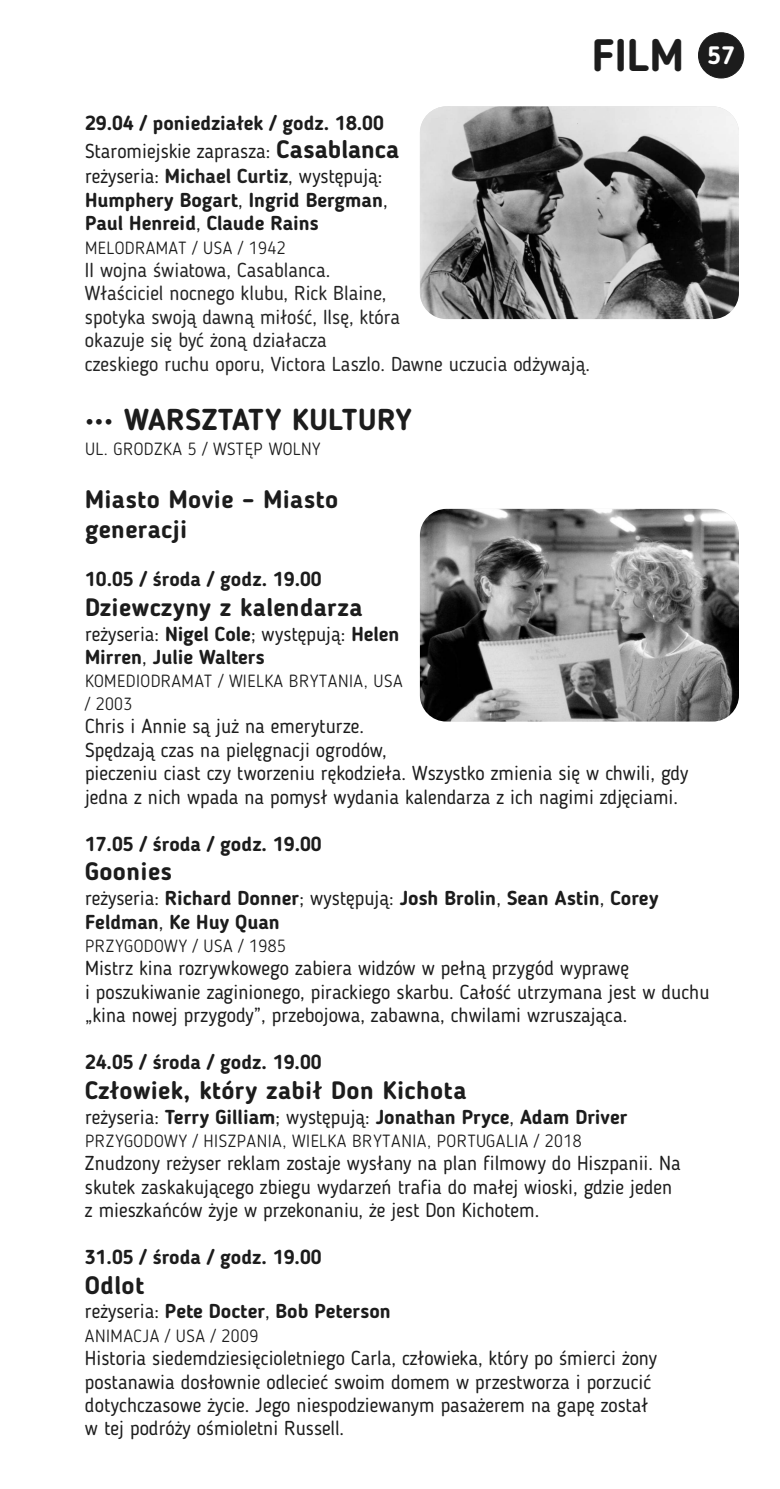
<style>
.page{position:relative;width:780px;height:1489px;background:#fff}
.page>*{position:absolute;margin:0;border:0;box-sizing:border-box;transform-origin:0 0}
.t1{font:700 45px "Blogger Sans";color:#1c1c1c}
.t2{font:700 30px "Blogger Sans";letter-spacing:.015em;color:#1c1c1c}
.t3{font:700 25px/29.5px "Blogger Sans";letter-spacing:.015em;color:#1c1c1c}
.t4{font:20px/23.5px "Blogger Sans";color:#1c1c1c}
.t5{font:700 20px/23.5px "Blogger Sans";color:#1c1c1c}
.t6{font:20px/23.5px "Blogger Sans";color:#242424}
.t7{font:300 17.5px/22.5px "Blogger Sans";letter-spacing:.03em;color:#1c1c1c}
.s1{font-weight:400}
.s2{font-size:25px}
.s3{color:#212121}
.s4{font-size:25px;color:#fff}
</style>
<div class="page">
<div style="left:698px;top:32px;width:46px;height:46px;background:#1c1c1c;border:1px solid #1c1c1c;border-radius:50%"></div>
<img style="left:420px;top:106px;width:319px;height:213px;border-radius:27px">
<img style="left:420px;top:509px;width:319px;height:212px;border-radius:27px">
<p class="t5" style="left:85px;top:111px;width:316px;line-height:28.2px">29.04 / poniedziałek / godz. 18.00<br><span class="s1">Staromiejskie zaprasza:</span> <span class="s2">Casablanca</span></p>
<p class="t5" style="left:85px;top:166px;width:304px"><span class="s1">reżyseria:</span> <span class="s3">Michael Curtiz</span><span class="s1">, występują:<br></span>Humphery Bogart<span class="s1">,</span> Ingrid Bergman<span class="s1">,<br></span>Paul Henreid<span class="s1">,</span> Claude Rains</p>
<p class="t7" style="left:85px;top:238px;width:202px">MELODRAMAT / USA / 1942</p>
<h1 class="t1" style="left:591px;top:37px;width:145px">FILM <span class="s4">57</span></h1>
<p class="t6" style="left:85px;top:260px;width:506px">II wojna światowa, Casablanca.<br>Właściciel nocnego klubu, Rick Blaine,<br>spotyka swoją dawną miłość, Ilsę, która<br>okazuje się być żoną działacza<br>czeskiego ruchu oporu, Victora Laszlo. Dawne uczucia odżywają.</p>
<h2 class="t2" style="left:85px;top:406px;width:328px">••• WARSZTATY KULTURY</h2>
<p class="t7" style="left:85px;top:439px;width:237px">UL. GRODZKA 5 / WSTĘP WOLNY</p>
<p class="t3" style="left:85px;top:487px;width:255px">Miasto Movie – Miasto generacji</p>
<p class="t5" style="left:85px;top:569px;width:238px">10.05 / środa / godz. 19.00</p>
<p class="t3" style="left:85px;top:594px;width:279px">Dziewczyny z kalendarza</p>
<p class="t5" style="left:85px;top:623px;width:316px"><span class="s1">reżyseria:</span> Nigel Cole<span class="s1">; występują:</span> Helen<br>Mirren<span class="s1">,</span> Julie Walters</p>
<p class="t7" style="left:85px;top:671px;width:319px">KOMEDIODRAMAT / WIELKA BRYTANIA, USA / 2003</p>
<p class="t4" style="left:85px;top:716px;width:605px">Chris i Annie są już na emeryturze.<br>Spędzają czas na pielęgnacji ogrodów,<br>pieczeniu ciast czy tworzeniu rękodzieła. Wszystko zmienia się w chwili, gdy jedna z nich wpada na pomysł wydania kalendarza z ich nagimi zdjęciami.</p>
<p class="t5" style="left:85px;top:833px;width:238px">17.05 / środa / godz. 19.00</p>
<p class="t3" style="left:85px;top:859px;width:88px">Goonies</p>
<p class="t5" style="left:85px;top:888px;width:575px"><span class="s1">reżyseria:</span> Richard Donner<span class="s1">; występują:</span> Josh Brolin<span class="s1">,</span> Sean Astin<span class="s1">,</span> Corey<br>Feldman<span class="s1">,</span> Ke Huy Quan</p>
<p class="t7" style="left:85px;top:936px;width:202px">PRZYGODOWY / USA / 1985</p>
<p class="t4" style="left:85px;top:958px;width:626px">Mistrz kina rozrywkowego zabiera widzów w pełną przygód wyprawę<br>i poszukiwanie zaginionego, pirackiego skarbu. Całość utrzymana jest w duchu „kina nowej przygody”, przebojowa, zabawna, chwilami wzruszająca.</p>
<p class="t5" style="left:85px;top:1052px;width:238px">24.05 / środa / godz. 19.00</p>
<p class="t3" style="left:85px;top:1077px;width:383px">Człowiek, który zabił Don Kichota</p>
<p class="t5" style="left:85px;top:1106px;width:543px"><span class="s1">reżyseria:</span> Terry Gilliam<span class="s1">; występują:</span> Jonathan Pryce<span class="s1">,</span> Adam Driver</p>
<p class="t7" style="left:85px;top:1130px;width:498px">PRZYGODOWY / HISZPANIA, WIELKA BRYTANIA, PORTUGALIA / 2018</p>
<p class="t4" style="left:85px;top:1153px;width:597px">Znudzony reżyser reklam zostaje wysłany na plan filmowy do Hiszpanii. Na skutek zaskakującego zbiegu wydarzeń trafia do małej wioski, gdzie jeden z mieszkańców żyje w przekonaniu, że jest Don Kichotem.</p>
<p class="t5" style="left:85px;top:1247px;width:238px">31.05 / środa / godz. 19.00</p>
<p class="t3" style="left:85px;top:1272px;width:61px">Odlot</p>
<p class="t5" style="left:85px;top:1301px;width:307px"><span class="s1">reżyseria:</span> Pete Docter<span class="s1">,</span> Bob Peterson</p>
<p class="t7" style="left:85px;top:1325px;width:175px">ANIMACJA / USA / 2009</p>
<p class="t4" style="left:85px;top:1347px;width:573px">Historia siedemdziesięcioletniego Carla, człowieka, który po śmierci żony postanawia dosłownie odlecieć swoim domem w przestworza i porzucić dotychczasowe życie. Jego niespodziewanym pasażerem na gapę został w tej podróży ośmioletni Russell.</p>
</div>
